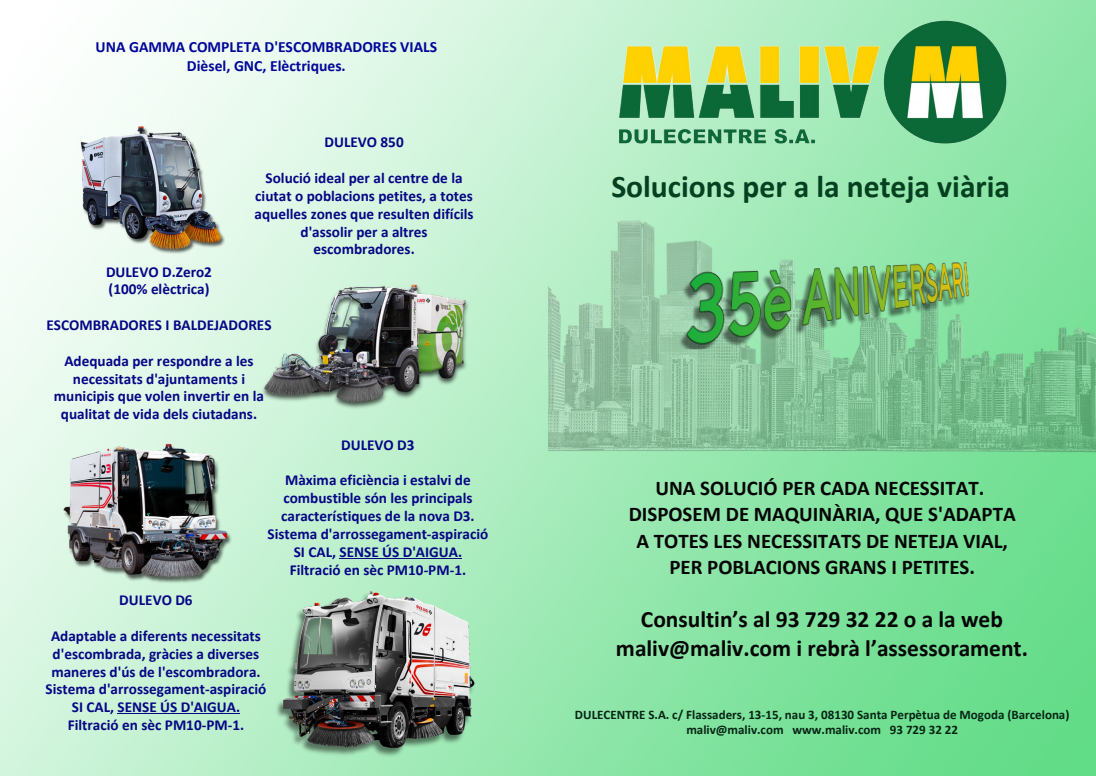
<style>
.page{position:relative;width:1096px;height:776px;background:#fff}
.page>*{position:absolute;margin:0;border:0;box-sizing:border-box;transform-origin:0 0}
.t1{font:700 31.62px "Calibri";color:#054121}
.t2{font:700 23.5px "Calibri";color:#060606}
.t3{font:700 21px "Calibri";color:#060606}
.t4{font:700 15.62px "Calibri";color:#020699}
.t5{font:700 15.25px/17.9px "Calibri";color:#060687;text-align:center}
.t6{font:700 13px "Calibri";color:#052514}
</style>
<div class="page">
<img style="left:0;top:0;width:1096px;height:775px">
<img style="left:548px;top:212px;width:548px;height:249px">
<img style="left:583px;top:14px;width:455px;height:134px">
<img style="left:78px;top:119px;width:147px;height:134px">
<img style="left:258px;top:280px;width:212px;height:130px">
<img style="left:61px;top:434px;width:181px;height:151px">
<img style="left:273px;top:578px;width:210px;height:180px">
<hr style="left:118px;top:713px;width:122px;height:1px;background:#060687">
<hr style="left:340px;top:557px;width:122px;height:1px;background:#060687">
<img style="left:637px;top:254px;width:370px;height:97px">
<p class="t4" style="left:96px;top:41px;width:343px">UNA GAMMA COMPLETA D'ESCOMBRADORES VIALS</p>
<p class="t4" style="left:187px;top:59px;width:160px">Dièsel, GNC, Elèctriques.</p>
<p class="t5" style="left:325px;top:135px;width:81px">DULEVO 850</p>
<p class="t5" style="left:255px;top:170px;width:220px">Solució ideal per al centre de la ciutat o poblacions petites, a totes aquelles zones que resulten difícils d'assolir per a altres escombradores.</p>
<p class="t5" style="left:106px;top:264px;width:107px">DULEVO D.Zero2</p>
<p class="t5" style="left:109px;top:281px;width:102px">(100% elèctrica)</p>
<p class="t5" style="left:47px;top:317px;width:226px">ESCOMBRADORES I BALDEJADORES</p>
<p class="t5" style="left:54px;top:353px;width:212px">Adequada per respondre a les necessitats d'ajuntaments i municipis que volen invertir en la qualitat de vida dels ciutadans.</p>
<p class="t5" style="left:341px;top:437px;width:75px">DULEVO D3</p>
<p class="t5" style="left:281px;top:472px;width:195px;text-align:left">Màxima eficiència i estalvi de combustible són les principals característiques de la nova D3.</p>
<p class="t5" style="left:268px;top:526px;width:222px">Sistema d'arrossegament-aspiració<br>SI CAL, SENSE ÚS D'AIGUA.</p>
<p class="t5" style="left:290px;top:561px;width:178px">Filtració en sèc PM10-PM-1.</p>
<p class="t5" style="left:119px;top:592px;width:75px">DULEVO D6</p>
<p class="t5" style="left:51px;top:628px;width:211px;text-align:justify">Adaptable a diferents necessitats d'escombrada, gràcies a diverses maneres d'ús de l'escombradora.</p>
<p class="t5" style="left:46px;top:681px;width:222px">Sistema d'arrossegament-aspiració<br>SI CAL, SENSE ÚS D'AIGUA.</p>
<p class="t5" style="left:68px;top:717px;width:178px">Filtració en sèc PM10-PM-1.</p>
<p class="t1" style="left:611px;top:173px;width:400px">Solucions per a la neteja viària</p>
<p class="t3" style="left:655px;top:479px;width:330px">UNA SOLUCIÓ PER CADA NECESSITAT.</p>
<p class="t3" style="left:629px;top:505px;width:389px">DISPOSEM DE MAQUINÀRIA, QUE S'ADAPTA</p>
<p class="t3" style="left:636px;top:531px;width:373px">A TOTES LES NECESSITATS DE NETEJA VIAL,</p>
<p class="t3" style="left:669px;top:558px;width:307px">PER POBLACIONS GRANS I PETITES.</p>
<p class="t2" style="left:641px;top:609px;width:364px">Consultin’s al 93 729 32 22 o a la web</p>
<p class="t2" style="left:616px;top:637px;width:414px">maliv@maliv.com i rebrà l’assessorament.</p>
<p class="t6" style="left:575px;top:709px;width:496px">DULECENTRE S.A. c/ Flassaders, 13-15, nau 3, 08130 Santa Perpètua de Mogoda (Barcelona)</p>
<p class="t6" style="left:686px;top:724px;width:273px">maliv@maliv.com www.maliv.com 93 729 32 22</p>
</div>
